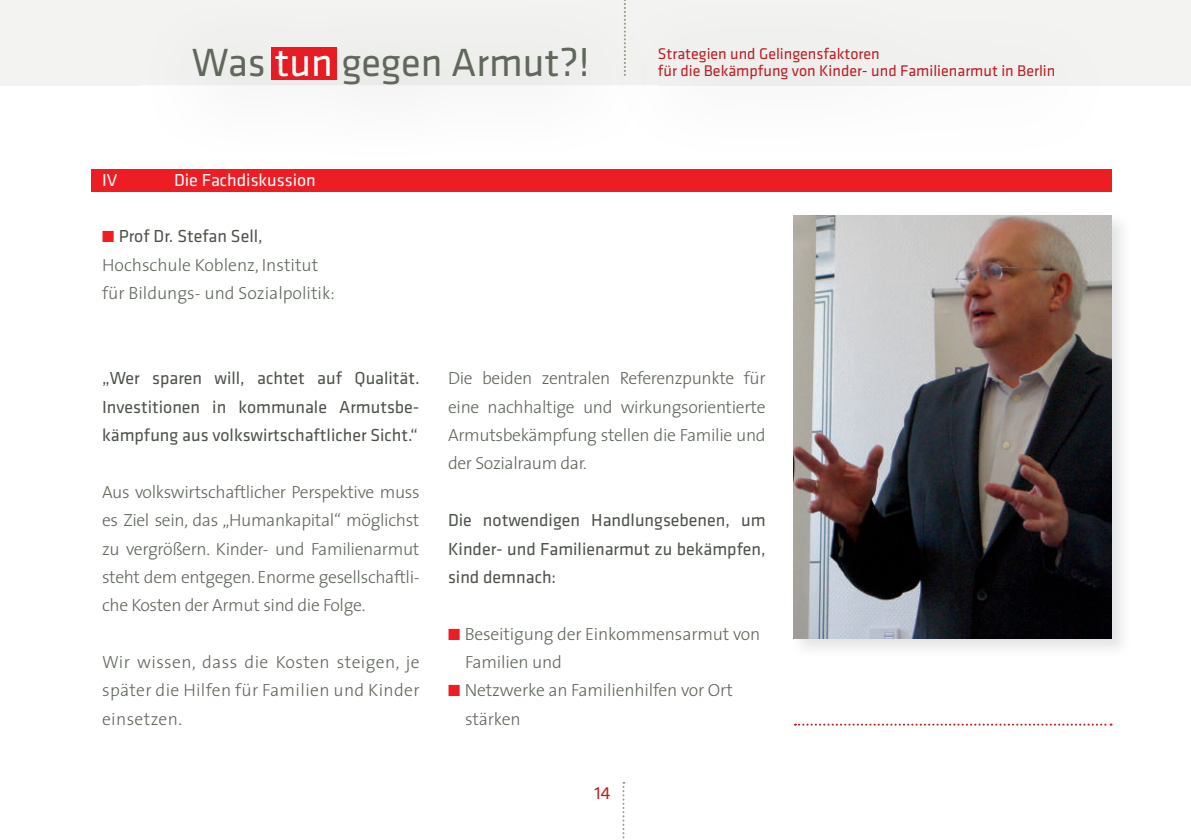
<style>
.page{position:relative;width:1191px;height:840px;background:#fff}
.page>*{position:absolute;margin:0;border:0;box-sizing:border-box;transform-origin:0 0}
.t1{font:40.8px "Klavika Basic";color:#60685c}
.t2{font:18px/28.4px "Klavika Basic";color:#4d534a;text-align:justify}
.t3{font:18px "Klavika Basic";color:#fff}
.t4{font:18px "Klavika Basic";color:#be1e23}
.t5{font:300 17.6px/28.4px "The Sans";letter-spacing:-.01em;color:#60685c}
.t6{font:16px/17.2px "Klavika Basic";color:#be1e23}
.s1{color:#fff}
.s2{color:#ee1d23}
</style>
<div class="page">
<div style="left:0;top:0;width:1191px;height:85px;background:#f3f3f1"></div>
<svg style="left:622px;top:781px;width:2px;height:58px"></svg>
<div style="left:271px;top:48px;width:65px;height:32px;background:#e81b22"></div>
<svg style="left:624px;top:0;width:2px;height:76px"></svg>
<div style="left:91px;top:169px;width:1020px;height:22px;background:#ee1d23"></div>
<img style="left:793px;top:215px;width:329px;height:434px">
<img style="left:794px;top:215px;width:317px;height:423px">
<svg style="left:795px;top:723px;width:316px;height:2px"></svg>
<h1 class="t1" style="left:192px;top:47px;width:399px">Was <span class="s1">tun</span> gegen Armut?!</h1>
<p class="t6" style="left:658px;top:46px;width:399px">Strategien und Gelingensfaktoren<br>für die Bekämpfung von Kinder- und Familienarmut in Berlin</p>
<p class="t3" style="left:102px;top:172px;width:17px">IV</p>
<p class="t3" style="left:174px;top:172px;width:143px">Die Fachdiskussion</p>
<p class="t2" style="left:102px;top:223px;width:162px"><span class="s2">■</span> Prof Dr. Stefan Sell,</p>
<p class="t5" style="left:102px;top:252px;width:234px">Hochschule Koblenz, Institut für Bildungs- und Sozialpolitik:</p>
<p class="t2" style="left:102px;top:365px;width:319px">„Wer sparen will, achtet auf Qualität.<br>Investitionen in kommunale Armutsbe&shy;kämpfung aus volkswirtschaftlicher Sicht.“</p>
<p class="t5" style="left:102px;top:479px;width:319px;text-align:justify">Aus volkswirtschaftlicher Perspektive muss es Ziel sein, das „Humankapital“ möglichst zu vergrößern. Kinder- und Familienarmut steht dem entgegen. Enorme gesellschaftli&shy;che Kosten der Armut sind die Folge.</p>
<p class="t5" style="left:102px;top:649px;width:319px;text-align:justify">Wir wissen, dass die Kosten steigen, je später die Hilfen für Familien und Kinder einsetzen.</p>
<p class="t5" style="left:448px;top:365px;width:319px;text-align:justify">Die beiden zentralen Referenzpunkte für eine nachhaltige und wirkungsorientierte Armutsbekämpfung stellen die Familie und der Sozialraum dar.</p>
<p class="t2" style="left:448px;top:507px;width:319px">Die notwendigen Handlungsebenen, um Kinder- und Familienarmut zu bekämpfen, sind demnach:</p>
<p class="t5" style="left:465px;top:620px;width:297px;text-indent:-17px"><span class="s2">■</span> Beseitigung der Einkommensarmut von<br>Familien und</p>
<p class="t5" style="left:465px;top:677px;width:269px;text-indent:-17px"><span class="s2">■</span> Netzwerke an Familienhilfen vor Ort stärken</p>
<p class="t4" style="left:594px;top:785px;width:17px">14</p>
</div>
